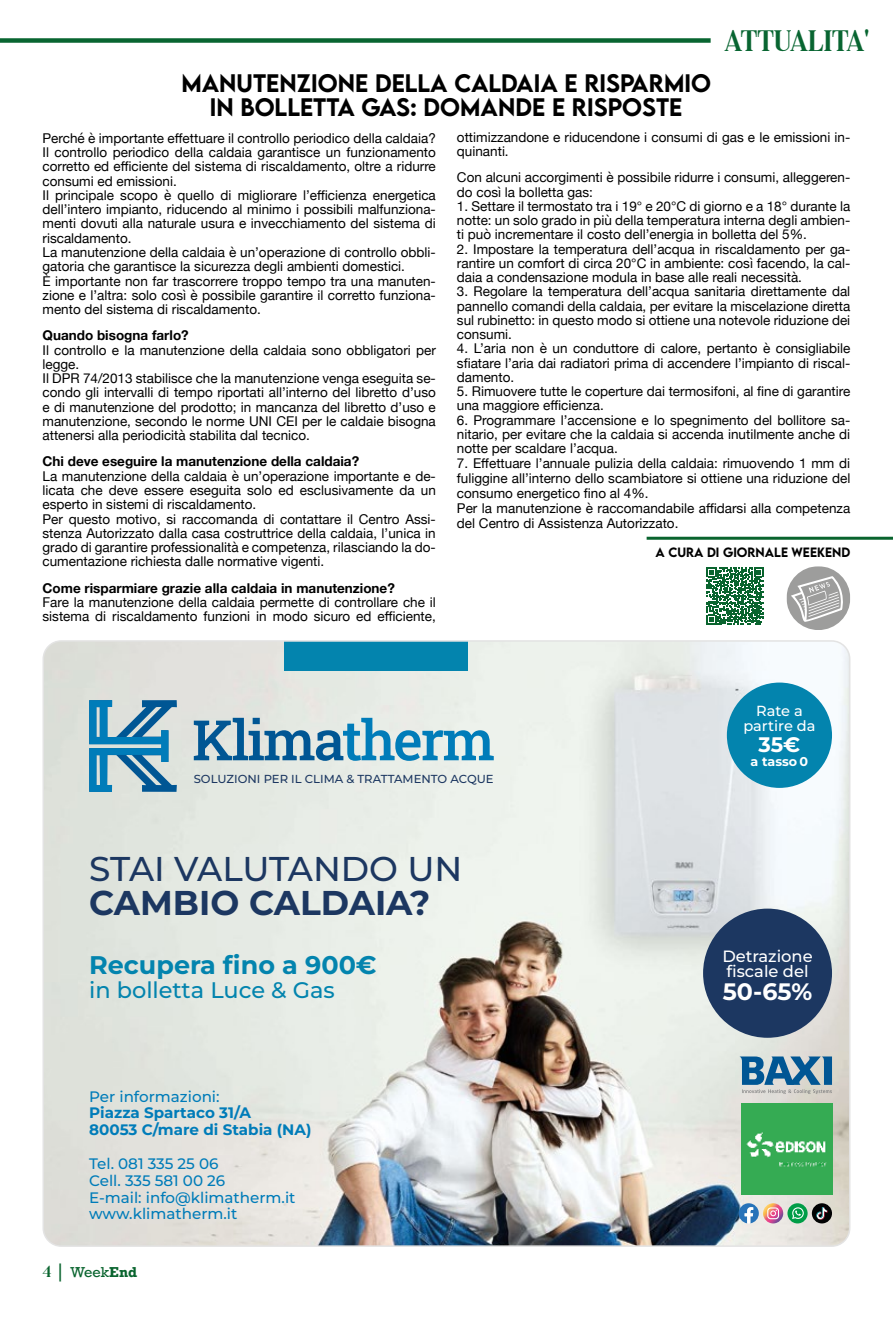
<style>
.page{position:relative;width:893px;height:1319px;background:#fff}
.page>*{position:absolute;margin:0;border:0;box-sizing:border-box;transform-origin:0 0}
.t1{font:500 34.35px "Montserrat";letter-spacing:-.005em;color:#1c3761}
.t2{font:700 34.35px "Montserrat";color:#1c3761}
.t3{font:33px "Mandalika DEMO";color:#086531}
.t4{font:700 25.5px "Montserrat";color:#0384ae}
.t5{font:700 23.7px "Montserrat";color:#fff}
.t6{font:500 22.5px "LEMONMILK";color:#000}
.t7{font:500 22.5px "Montserrat";color:#0384ae}
.t8{font:700 21px "Montserrat";color:#fff}
.t9{font:500 16.35px/15.1px "Montserrat";color:#fff}
.t10{font:500 15.15px/16.8px "Montserrat";color:#007cb9}
.t11{font:700 15.15px/16.8px "Montserrat";color:#007cb9}
.t12{font:500 14.55px/14.1px "Montserrat";color:#fff;text-align:center}
.t13{font:13.5px/14.2px "Helvetica Neue";color:#000}
.t14{font:700 13.5px "Helvetica Neue";color:#000}
.t15{font:13.5px "Rockwell";color:#09642e}
.t16{font:700 12.75px "Montserrat";color:#fff}
.t17{font:500 12px "LEMONMILK";color:#000}
.t18{font:500 11.55px "Montserrat";color:#1c3761}
.s1{font-family:"Mandalika DEMO";font-size:18px}
.s2{font-size:18px}
.s3{font-weight:700}
</style>
<div class="page">
<svg style="left:707px;top:567px;width:56px;height:57px"></svg>
<hr style="left:647px;top:536px;width:246px;height:3px;background:#09642e">
<div style="left:0;top:38px;width:711px;height:5px;background:#086531"></div>
<svg style="left:786px;top:566px;width:64px;height:64px"></svg>
<img style="left:43px;top:643px;width:807px;height:602px">
<svg style="left:812px;top:1202px;width:20px;height:21px"></svg>
<svg style="left:816px;top:1206px;width:11px;height:13px"></svg>
<svg style="left:89px;top:700px;width:88px;height:91px"></svg>
<svg style="left:194px;top:717px;width:300px;height:43px"></svg>
<div style="left:284px;top:641px;width:184px;height:30px;background:#0384ae"></div>
<svg style="left:763px;top:1202px;width:20px;height:21px"></svg>
<svg style="left:767px;top:1207px;width:12px;height:11px"></svg>
<svg style="left:739px;top:1202px;width:20px;height:21px"></svg>
<svg style="left:787px;top:1202px;width:21px;height:21px"></svg>
<svg style="left:792px;top:1207px;width:12px;height:11px"></svg>
<svg style="left:739px;top:1056px;width:93px;height:37px"></svg>
<img style="left:742px;top:1103px;width:90px;height:90px">
<div style="left:703px;top:908px;width:129px;height:129px;background:#1c3761;border-radius:50%"></div>
<div style="left:727px;top:682px;width:105px;height:105px;background:#0384ae;border-radius:50%"></div>
<h2 class="t3" style="left:725px;top:21px;width:146px">ATTUALITA'</h2>
<h3 class="t6" style="left:181px;top:68px;width:38px">MANU</h3>
<h3 class="t6" style="left:253px;top:68px;width:83px">TENZIONE</h3>
<h3 class="t6" style="left:375px;top:68px;width:16px">DELLA</h3>
<h3 class="t6" style="left:454px;top:68px;width:17px">CALDA</h3>
<h3 class="t6" style="left:534px;top:68px;width:116px">IA E RISPARM</h3>
<h3 class="t6" style="left:684px;top:68px;width:27px">IO</h3>
<h3 class="t6" style="left:210px;top:92px;width:46px">IN BOLLE</h3>
<h3 class="t6" style="left:313px;top:92px;width:129px">TTA GAS: DOMANDE</h3>
<h3 class="t6" style="left:552px;top:92px;width:129px">E RISPOSTE</h3>
<p class="t13" style="left:43px;top:132px;width:395px">Perché è importante effettuare il controllo periodico della caldaia?<br>Il controllo periodico della caldaia garantisce un funzionamento corretto ed efficiente del sistema di riscaldamento, oltre a ridurre consumi ed emissioni.<br>Il principale scopo è quello di migliorare l’efficienza energetica dell’intero impianto, riducendo al minimo i possibili malfunziona&shy;menti dovuti alla naturale usura e invecchiamento del sistema di riscaldamento.<br>La manutenzione della caldaia è un’operazione di controllo obbli&shy;gatoria che garantisce la sicurezza degli ambienti domestici.<br>È importante non far trascorrere troppo tempo tra una manuten&shy;zione e l’altra: solo così è possibile garantire il corretto funziona&shy;mento del sistema di riscaldamento.</p>
<p class="t14" style="left:43px;top:325px;width:148px">Quando bisogna farlo?</p>
<p class="t13" style="left:43px;top:343px;width:395px">Il controllo e la manutenzione della caldaia sono obbligatori per legge.<br>Il DPR 74/2013 stabilisce che la manutenzione venga eseguita se&shy;condo gli intervalli di tempo riportati all’interno del libretto d’uso e di manutenzione del prodotto; in mancanza del libretto d’uso e manutenzione, secondo le norme UNI CEI per le caldaie bisogna attenersi alla periodicità stabilita dal tecnico.</p>
<p class="t14" style="left:43px;top:451px;width:318px">Chi deve eseguire la manutenzione della caldaia?</p>
<p class="t13" style="left:43px;top:469px;width:395px">La manutenzione della caldaia è un’operazione importante e de&shy;licata che deve essere eseguita solo ed esclusivamente da un esperto in sistemi di riscaldamento.<br>Per questo motivo, si raccomanda di contattare il Centro Assi&shy;stenza Autorizzato dalla casa costruttrice della caldaia, l’unica in grado di garantire professionalità e competenza, rilasciando la do&shy;cumentazione richiesta dalle normative vigenti.</p>
<p class="t14" style="left:43px;top:577px;width:354px">Come risparmiare grazie alla caldaia in manutenzione?</p>
<p class="t13" style="left:43px;top:595px;width:395px">Fare la manutenzione della caldaia permette di controllare che il sistema di riscaldamento funzioni in modo sicuro ed efficiente,</p>
<p class="t13" style="left:457px;top:130px;width:395px">ottimizzandone e riducendone i consumi di gas e le emissioni in&shy;quinanti.</p>
<p class="t13" style="left:457px;top:171px;width:395px">Con alcuni accorgimenti è possibile ridurre i consumi, alleggeren&shy;do così la bolletta gas:</p>
<p class="t13" style="left:457px;top:199px;width:395px;text-align:justify">1. Settare il termostato tra i 19° e 20°C di giorno e a 18° durante la notte: un solo grado in più della temperatura interna degli ambien&shy;ti può incrementare il costo dell’energia in bolletta del 5%.</p>
<p class="t13" style="left:457px;top:242px;width:395px;text-align:justify">2. Impostare la temperatura dell’acqua in riscaldamento per ga&shy;rantire un comfort di circa 20°C in ambiente: così facendo, la cal&shy;daia a condensazione modula in base alle reali necessità.</p>
<p class="t13" style="left:457px;top:285px;width:395px;text-align:justify">3. Regolare la temperatura dell’acqua sanitaria direttamente dal pannello comandi della caldaia, per evitare la miscelazione diretta sul rubinetto: in questo modo si ottiene una notevole riduzione dei consumi.</p>
<p class="t13" style="left:457px;top:342px;width:395px;text-align:justify">4. L’aria non è un conduttore di calore, pertanto è consigliabile sfiatare l’aria dai radiatori prima di accendere l’impianto di riscal&shy;damento.</p>
<p class="t13" style="left:457px;top:385px;width:395px">5. Rimuovere tutte le coperture dai termosifoni, al fine di garantire una maggiore efficienza.</p>
<p class="t13" style="left:457px;top:413px;width:395px;text-align:justify">6. Programmare l’accensione e lo spegnimento del bollitore sa&shy;nitario, per evitare che la caldaia si accenda inutilmente anche di notte per scaldare l’acqua.</p>
<p class="t13" style="left:457px;top:456px;width:395px;line-height:15px">7. Effettuare l’annuale pulizia della caldaia: rimuovendo 1 mm di fuliggine all’interno dello scambiatore si ottiene una riduzione del consumo energetico fino al 4%.<br>Per la manutenzione è raccomandabile affidarsi alla competenza del Centro di Assistenza Autorizzato.</p>
<p class="t17" style="left:656px;top:544px;width:23px">A CURA</p>
<p class="t17" style="left:707px;top:544px;width:145px">DI GIORNALE WEEKEND</p>
<p class="t18" style="left:194px;top:770px;width:301px">SOLUZIONI PER IL CLIMA &amp; TRATTAMENTO ACQUE</p>
<h1 class="t1" style="left:89px;top:844px;width:375px">STAI VALUTANDO UN</h1>
<h1 class="t2" style="left:89px;top:877px;width:343px">CAMBIO CALDAIA?</h1>
<h3 class="t4" style="left:89px;top:946px;width:289px">Recupera fino a 900€</h3>
<h3 class="t7" style="left:89px;top:973px;width:247px">in bolletta Luce &amp; Gas</h3>
<p class="t10" style="left:89px;top:1086px;width:132px">Per informazioni:</p>
<p class="t11" style="left:89px;top:1103px;width:224px">Piazza Spartaco 31/A<br>80053 C/mare di Stabia (NA)</p>
<p class="t10" style="left:89px;top:1154px;width:208px">Tel. 081 335 25 06<br>Cell. 335 581 00 26<br>E-mail: info@klimatherm.it www.klimatherm.it</p>
<p class="t15" style="left:43px;top:1263px;width:96px"><span class="s1">4</span> <span class="s2">|</span> Week<span class="s3">End</span></p>
<p class="t12" style="left:743px;top:703px;width:74px">Rate a partire da</p>
<h3 class="t8" style="left:758px;top:728px;width:43px">35€</h3>
<p class="t16" style="left:751px;top:752px;width:59px">a tasso 0</p>
<p class="t9" style="left:722px;top:947px;width:92px">Detrazione fiscale del</p>
<h3 class="t5" style="left:723px;top:974px;width:91px">50-65%</h3>
</div>
